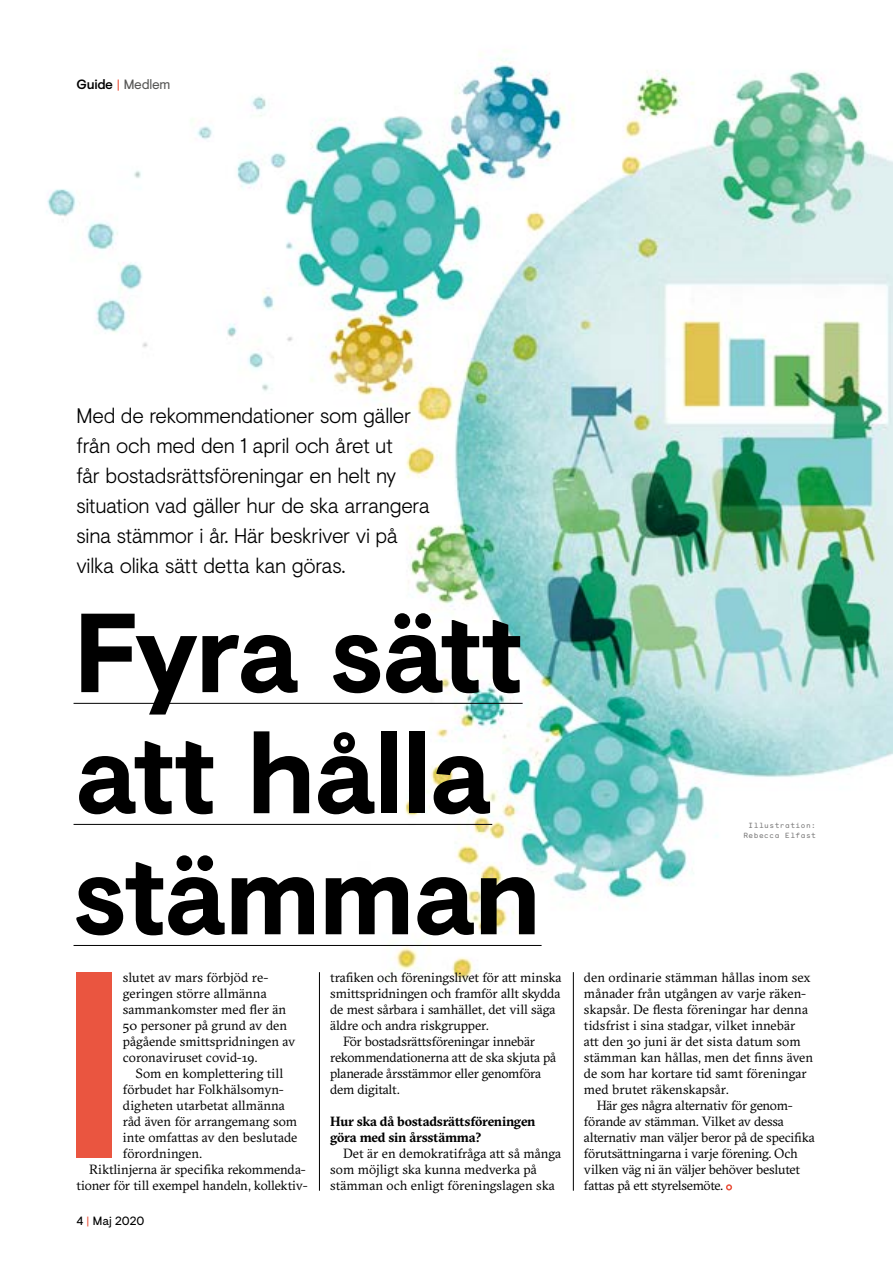
<style>
.page{position:relative;width:893px;height:1263px;background:#fff}
.page>*{position:absolute;margin:0;border:0;box-sizing:border-box;transform-origin:0 0}
.t1{font:700 112.05px/121.1px "Visuelt";letter-spacing:-.025em;color:#000}
.t2{font:300 21px/30px "Visuelt";letter-spacing:-.015em;color:#000}
.t3{font:13.5px "Visuelt";letter-spacing:-.025em;color:#575756}
.t4{font:13.35px/16px "GT Sectra";letter-spacing:-.005em;color:#000}
.t5{font:700 13.35px/16px "GT Sectra";letter-spacing:-.015em;color:#000}
.t6{font:13.35px "GT Sectra";letter-spacing:-.025em;color:#000}
.t7{font:12px "Visuelt";letter-spacing:.005em;color:#000}
.t8{font:7.5px/9.8px "Monosten";letter-spacing:.075em;color:#7c7b7b;text-align:right}
.s1{font-weight:500;color:#000}
.s2{color:#ea5540}
</style>
<div class="page">
<img style="left:46px;top:51px;width:847px;height:937px">
<hr style="left:74px;top:703px;width:449px;height:1px;background:#000">
<hr style="left:74px;top:824px;width:418px;height:1px;background:#000">
<hr style="left:74px;top:945px;width:468px;height:1px;background:#000">
<hr style="left:573px;top:972px;width:1px;height:219px;background:#000">
<hr style="left:319px;top:972px;width:1px;height:219px;background:#000">
<svg style="left:726px;top:1184px;width:6px;height:6px"></svg>
<div style="left:77px;top:972px;width:35px;height:186px;background:#ea5540"></div>
<img style="left:887px;top:848px;width:6px;height:140px">
<p class="t3" style="left:77px;top:75px;width:95px"><span class="s1">Guide</span> <span class="s2">|</span> Medlem</p>
<h2 class="t2" style="left:77px;top:399px;width:355px">Med de rekommendationer som gäller från och med den 1 april och året ut<br>får bostadsrättsföreningar en helt ny situation vad gäller hur de ska arrangera sina stämmor i år. Här beskriver vi på vilka olika sätt detta kan göras.</h2>
<h1 class="t1" style="left:74px;top:589px;width:470px">Fyra sätt att hålla stämman</h1>
<p class="t4" style="left:123px;top:970px;width:174px">slutet av mars förbjöd re&shy;geringen större allmänna sammankomster med fler än<br>50 personer på grund av den pågående smittspridningen av coronaviruset covid-19.</p>
<p class="t4" style="left:136px;top:1066px;width:149px">Som en komplettering till</p>
<p class="t4" style="left:123px;top:1082px;width:163px">förbudet har Folkhälsomyn-</p>
<p class="t4" style="left:123px;top:1098px;width:164px">digheten utarbetat allmänna</p>
<p class="t4" style="left:123px;top:1114px;width:176px">råd även för arrangemang som</p>
<p class="t4" style="left:123px;top:1130px;width:176px">inte omfattas av den beslutade</p>
<p class="t4" style="left:123px;top:1146px;width:81px">förordningen.</p>
<p class="t4" style="left:89px;top:1162px;width:218px">Riktlinjerna är specifika rekommenda-</p>
<p class="t4" style="left:77px;top:1178px;width:233px">tioner för till exempel handeln, kollektiv-</p>
<p class="t7" style="left:77px;top:1212px;width:69px">4 <span class="s2">|</span> Maj 2020</p>
<p class="t4" style="left:330px;top:970px;width:233px">trafiken och föreningslivet för att minska</p>
<p class="t4" style="left:330px;top:986px;width:232px">smittspridningen och framför allt skydda</p>
<p class="t4" style="left:330px;top:1002px;width:227px">de mest sårbara i samhället, det vill säga</p>
<p class="t4" style="left:330px;top:1018px;width:160px">äldre och andra riskgrupper.</p>
<p class="t4" style="left:343px;top:1034px;width:194px">För bostadsrättsföreningar innebär</p>
<p class="t4" style="left:330px;top:1050px;width:227px">rekommendationerna att de ska skjuta på</p>
<p class="t6" style="left:330px;top:1066px;width:212px">planerade årsstämmor eller genomföra</p>
<p class="t4" style="left:330px;top:1082px;width:71px">dem digitalt.</p>
<p class="t5" style="left:330px;top:1114px;width:207px">Hur ska då bostadsrättsföreningen göra med sin årsstämma?</p>
<p class="t4" style="left:330px;top:1146px;width:232px;text-indent:13px">Det är en demokratifråga att så många som möjligt ska kunna medverka på stämman och enligt föreningslagen ska</p>
<p class="t8" style="left:743px;top:820px;width:74px">Illustration:<br>Rebecca Elfast</p>
<p class="t4" style="left:584px;top:970px;width:228px">den ordinarie stämman hållas inom sex</p>
<p class="t4" style="left:584px;top:986px;width:224px">månader från utgången av varje räken-</p>
<p class="t4" style="left:584px;top:1002px;width:226px">skapsår. De flesta föreningar har denna</p>
<p class="t4" style="left:584px;top:1018px;width:213px">tidsfrist i sina stadgar, vilket innebär</p>
<p class="t4" style="left:584px;top:1034px;width:218px">att den 30 juni är det sista datum som</p>
<p class="t4" style="left:584px;top:1050px;width:231px">stämman kan hållas, men det finns även</p>
<p class="t4" style="left:584px;top:1066px;width:224px">de som har kortare tid samt föreningar</p>
<p class="t4" style="left:584px;top:1082px;width:146px">med brutet räkenskapsår.</p>
<p class="t4" style="left:597px;top:1098px;width:197px">Här ges några alternativ för genom-</p>
<p class="t4" style="left:584px;top:1114px;width:201px">förande av stämman. Vilket av dessa</p>
<p class="t4" style="left:584px;top:1130px;width:232px">alternativ man väljer beror på de specifika</p>
<p class="t4" style="left:584px;top:1146px;width:215px">förutsättningarna i varje förening. Och</p>
<p class="t4" style="left:584px;top:1162px;width:217px">vilken väg ni än väljer behöver beslutet</p>
<p class="t4" style="left:584px;top:1178px;width:140px">fattas på ett styrelsemöte.</p>
</div>
